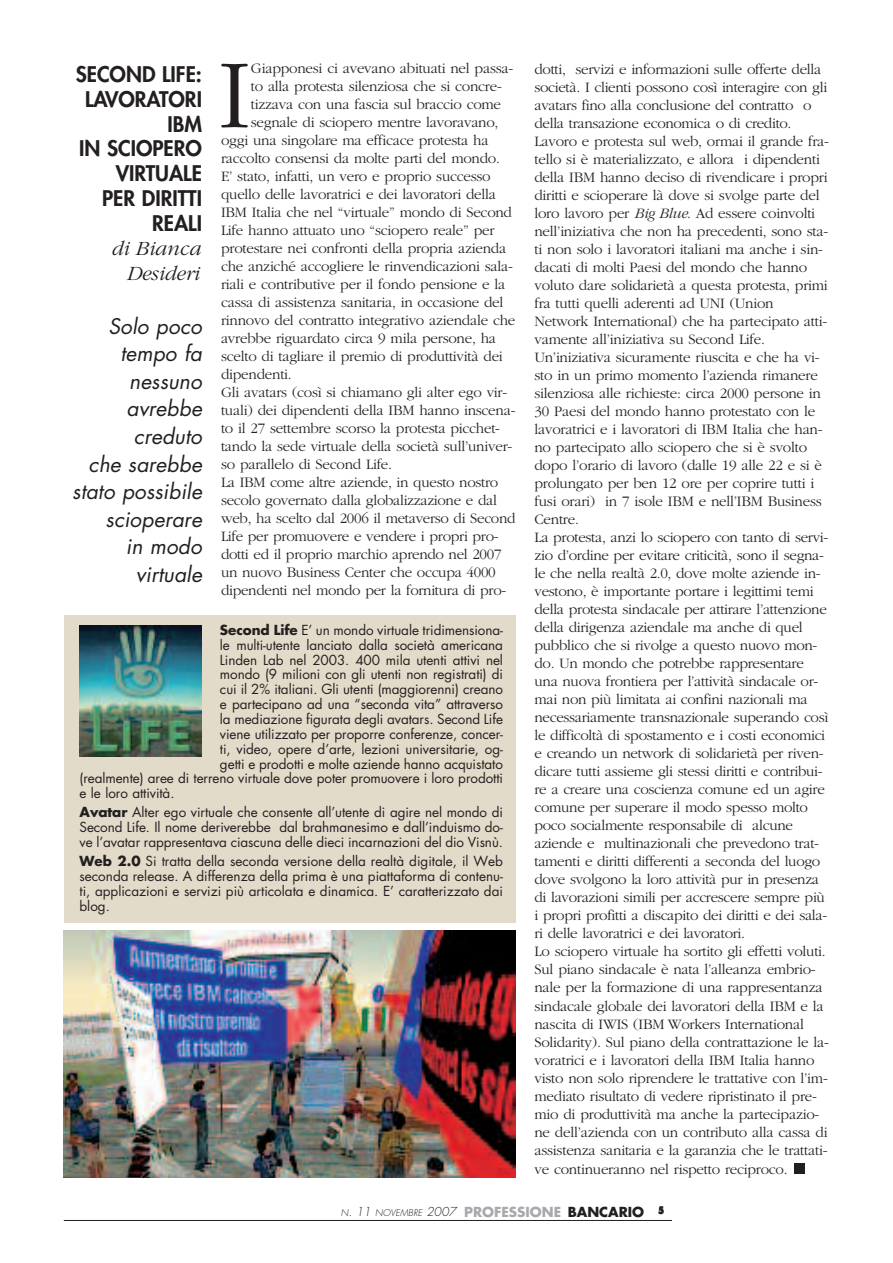
<style>
.page{position:relative;width:893px;height:1263px;background:#fff}
.page>*{position:absolute;margin:0;border:0;box-sizing:border-box;transform-origin:0 0}
.t1{font:300 101.7px "Garamond";color:#231f20}
.t2{font:italic 21px/27.6px "Futura";letter-spacing:.005em;color:#231f20;text-align:right}
.t3{font:800 21px/24.8px "Futura";color:#231f20;text-align:right}
.t4{font:italic 300 21px/24.8px "Garamond";letter-spacing:-.005em;color:#231f20;text-align:right}
.t5{font:300 15px/18px "Garamond";letter-spacing:-.015em;color:#231f20}
.t6{font:13.5px/14.9px "Futura";letter-spacing:-.005em;color:#231f20;text-align:justify}
.t7{font:700 13.5px "Futura";color:#a8a9ad}
.s1{font-style:italic}
.s2{font-weight:300;font-style:italic;font-size:9px;color:#231f20}
.s3{font-weight:300;font-style:italic;font-size:12px;color:#231f20}
.s4{color:#231f20}
.s5{font-weight:700}
</style>
<div class="page">
<div style="left:794px;top:1163px;width:10px;height:11px;background:#231f20"></div>
<hr style="left:64px;top:1220px;width:608px;height:1px;background:#231f20">
<img style="left:64px;top:930px;width:452px;height:248px">
<div style="left:64px;top:615px;width:452px;height:308px;background:#e3dbc9"></div>
<img style="left:79px;top:626px;width:123px;height:131px">
<h1 class="t1" style="left:219px;top:32px;width:34px">I</h1>
<p class="t5" style="left:251px;top:59px;width:264px">Giapponesi ci avevano abituati nel passa-</p>
<p class="t5" style="left:534px;top:60px;width:296px">dotti, servizi e informazioni sulle offerte della società. I clienti possono così interagire con gli avatars fino alla conclusione del contratto o della transazione economica o di credito.<br>Lavoro e protesta sul web, ormai il grande fra&shy;tello si è materializzato, e allora i dipendenti della IBM hanno deciso di rivendicare i propri diritti e scioperare là dove si svolge parte del loro lavoro per <span class="s1">Big Blue</span>. Ad essere coinvolti nell’iniziativa che non ha precedenti, sono sta&shy;ti non solo i lavoratori italiani ma anche i sin&shy;dacati di molti Paesi del mondo che hanno voluto dare solidarietà a questa protesta, primi fra tutti quelli aderenti ad UNI (Union Network International) che ha partecipato atti&shy;vamente all’iniziativa su Second Life.<br>Un’iniziativa sicuramente riuscita e che ha vi&shy;sto in un primo momento l’azienda rimanere silenziosa alle richieste: circa 2000 persone in 30 Paesi del mondo hanno protestato con le lavoratrici e i lavoratori di IBM Italia che han&shy;no partecipato allo sciopero che si è svolto dopo l’orario di lavoro (dalle 19 alle 22 e si è prolungato per ben 12 ore per coprire tutti i fusi orari) in 7 isole IBM e nell’IBM Business Centre.<br>La protesta, anzi lo sciopero con tanto di servi&shy;zio d’ordine per evitare criticità, sono il segna&shy;le che nella realtà 2.0, dove molte aziende in&shy;vestono, è importante portare i legittimi temi della protesta sindacale per attirare l’attenzione della dirigenza aziendale ma anche di quel pubblico che si rivolge a questo nuovo mon&shy;do. Un mondo che potrebbe rappresentare una nuova frontiera per l’attività sindacale or&shy;mai non più limitata ai confini nazionali ma necessariamente transnazionale superando così le difficoltà di spostamento e i costi economici e creando un network di solidarietà per riven&shy;dicare tutti assieme gli stessi diritti e contribui&shy;re a creare una coscienza comune ed un agire comune per superare il modo spesso molto poco socialmente responsabile di alcune aziende e multinazionali che prevedono trat&shy;tamenti e diritti differenti a seconda del luogo dove svolgono la loro attività pur in presenza di lavorazioni simili per accrescere sempre più i propri profitti a discapito dei diritti e dei sala&shy;ri delle lavoratrici e dei lavoratori.<br>Lo sciopero virtuale ha sortito gli effetti voluti.<br>Sul piano sindacale è nata l’alleanza embrio&shy;nale per la formazione di una rappresentanza sindacale globale dei lavoratori della IBM e la nascita di IWIS (IBM Workers International Solidarity). Sul piano della contrattazione le la&shy;voratrici e i lavoratori della IBM Italia hanno visto non solo riprendere le trattative con l’im&shy;mediato risultato di vedere ripristinato il pre&shy;mio di produttività ma anche la partecipazio&shy;ne dell’azienda con un contributo alla cassa di assistenza sanitaria e la garanzia che le trattati-</p>
<p class="t5" style="left:534px;top:1160px;width:255px">ve continueranno nel rispetto reciproco.</p>
<p class="t7" style="left:341px;top:1206px;width:325px"><span class="s2">N</span><span class="s3">. 11</span> <span class="s2">NOVEMBRE</span> <span class="s3">2007</span> PROFESSIONE <span class="s4">BANCARIO</span> <sup>5</sup></p>
<h2 class="t3" style="left:76px;top:64px;width:128px">SECOND LIFE:<br>LAVORATORI<br>IBM<br>IN SCIOPERO<br>VIRTUALE<br>PER DIRITTI<br>REALI</h2>
<h2 class="t4" style="left:111px;top:236px;width:91px">di Bianca<br>Desideri</h2>
<p class="t5" style="left:251px;top:77px;width:252px">to alla protesta silenziosa che si concre-</p>
<p class="t5" style="left:251px;top:95px;width:252px">tizzava con una fascia sul braccio come</p>
<p class="t5" style="left:251px;top:113px;width:249px">segnale di sciopero mentre lavoravano,</p>
<p class="t5" style="left:221px;top:131px;width:269px">oggi una singolare ma efficace protesta ha</p>
<p class="t5" style="left:221px;top:149px;width:280px">raccolto consensi da molte parti del mondo.</p>
<p class="t5" style="left:221px;top:167px;width:271px">E’ stato, infatti, un vero e proprio successo</p>
<p class="t5" style="left:221px;top:185px;width:276px">quello delle lavoratrici e dei lavoratori della</p>
<p class="t5" style="left:221px;top:203px;width:292px">IBM Italia che nel “virtuale” mondo di Second</p>
<p class="t5" style="left:221px;top:221px;width:275px">Life hanno attuato uno “sciopero reale” per</p>
<p class="t5" style="left:221px;top:239px;width:287px">protestare nei confronti della propria azienda</p>
<p class="t5" style="left:221px;top:257px;width:293px">che anziché accogliere le rinvendicazioni sala-</p>
<p class="t5" style="left:221px;top:275px;width:286px">riali e contributive per il fondo pensione e la</p>
<p class="t5" style="left:221px;top:293px;width:284px">cassa di assistenza sanitaria, in occasione del</p>
<p class="t5" style="left:221px;top:311px;width:296px">rinnovo del contratto integrativo aziendale che</p>
<p class="t5" style="left:221px;top:329px;width:277px">avrebbe riguardato circa 9 mila persone, ha</p>
<p class="t5" style="left:221px;top:347px;width:283px">scelto di tagliare il premio di produttività dei</p>
<p class="t5" style="left:221px;top:365px;width:72px">dipendenti.</p>
<p class="t5" style="left:221px;top:383px;width:288px">Gli avatars (così si chiamano gli alter ego vir-</p>
<p class="t5" style="left:221px;top:401px;width:296px">tuali) dei dipendenti della IBM hanno inscena-</p>
<p class="t5" style="left:221px;top:419px;width:281px">to il 27 settembre scorso la protesta picchet-</p>
<p class="t5" style="left:221px;top:437px;width:293px">tando la sede virtuale della società sull’univer-</p>
<p class="t5" style="left:221px;top:455px;width:173px">so parallelo di Second Life.</p>
<p class="t5" style="left:221px;top:473px;width:279px">La IBM come altre aziende, in questo nostro</p>
<p class="t5" style="left:221px;top:491px;width:277px">secolo governato dalla globalizzazione e dal</p>
<p class="t5" style="left:221px;top:509px;width:296px">web, ha scelto dal 2006 il metaverso di Second</p>
<p class="t5" style="left:221px;top:527px;width:279px">Life per promuovere e vendere i propri pro-</p>
<p class="t5" style="left:221px;top:545px;width:282px">dotti ed il proprio marchio aprendo nel 2007</p>
<p class="t5" style="left:221px;top:563px;width:276px">un nuovo Business Center che occupa 4000</p>
<p class="t5" style="left:221px;top:581px;width:287px">dipendenti nel mondo per la fornitura di pro-</p>
<h2 class="t2" style="left:72px;top:314px;width:131px">Solo poco tempo fa nessuno avrebbe creduto<br>che sarebbe stato possibile scioperare<br>in modo virtuale</h2>
<p class="t6" style="left:220px;top:624px;width:284px"><span class="s5">Second Life</span> E’ un mondo virtuale tridimensiona-</p>
<p class="t6" style="left:220px;top:638px;width:285px">le multi-utente lanciato dalla società americana</p>
<p class="t6" style="left:220px;top:653px;width:285px">Linden Lab nel 2003. 400 mila utenti attivi nel</p>
<p class="t6" style="left:220px;top:668px;width:285px">mondo (9 milioni con gli utenti non registrati) di</p>
<p class="t6" style="left:220px;top:683px;width:285px">cui il 2% italiani. Gli utenti (maggiorenni) creano</p>
<p class="t6" style="left:220px;top:698px;width:285px">e partecipano ad una “seconda vita” attraverso</p>
<p class="t6" style="left:220px;top:713px;width:285px">la mediazione figurata degli avatars. Second Life</p>
<p class="t6" style="left:220px;top:728px;width:284px">viene utilizzato per proporre conferenze, concer-</p>
<p class="t6" style="left:220px;top:742px;width:284px">ti, video, opere d’arte, lezioni universitarie, og-</p>
<p class="t6" style="left:220px;top:757px;width:285px">getti e prodotti e molte aziende hanno acquistato</p>
<p class="t6" style="left:80px;top:772px;width:425px">(realmente) aree di terreno virtuale dove poter promuovere i loro prodotti</p>
<p class="t6" style="left:80px;top:787px;width:96px">e le loro attività.</p>
<p class="t6" style="left:80px;top:806px;width:425px"><span class="s5">Avatar</span> Alter ego virtuale che consente all’utente di agire nel mondo di Second Life. Il nome deriverebbe dal brahmanesimo e dall’induismo do&shy;ve l’avatar rappresentava ciascuna delle dieci incarnazioni del dio Visnù.</p>
<p class="t6" style="left:80px;top:855px;width:425px"><span class="s5">Web 2.0</span> Si tratta della seconda versione della realtà digitale, il Web seconda release. A differenza della prima è una piattaforma di contenu&shy;ti, applicazioni e servizi più articolata e dinamica. E’ caratterizzato dai blog.</p>
</div>
